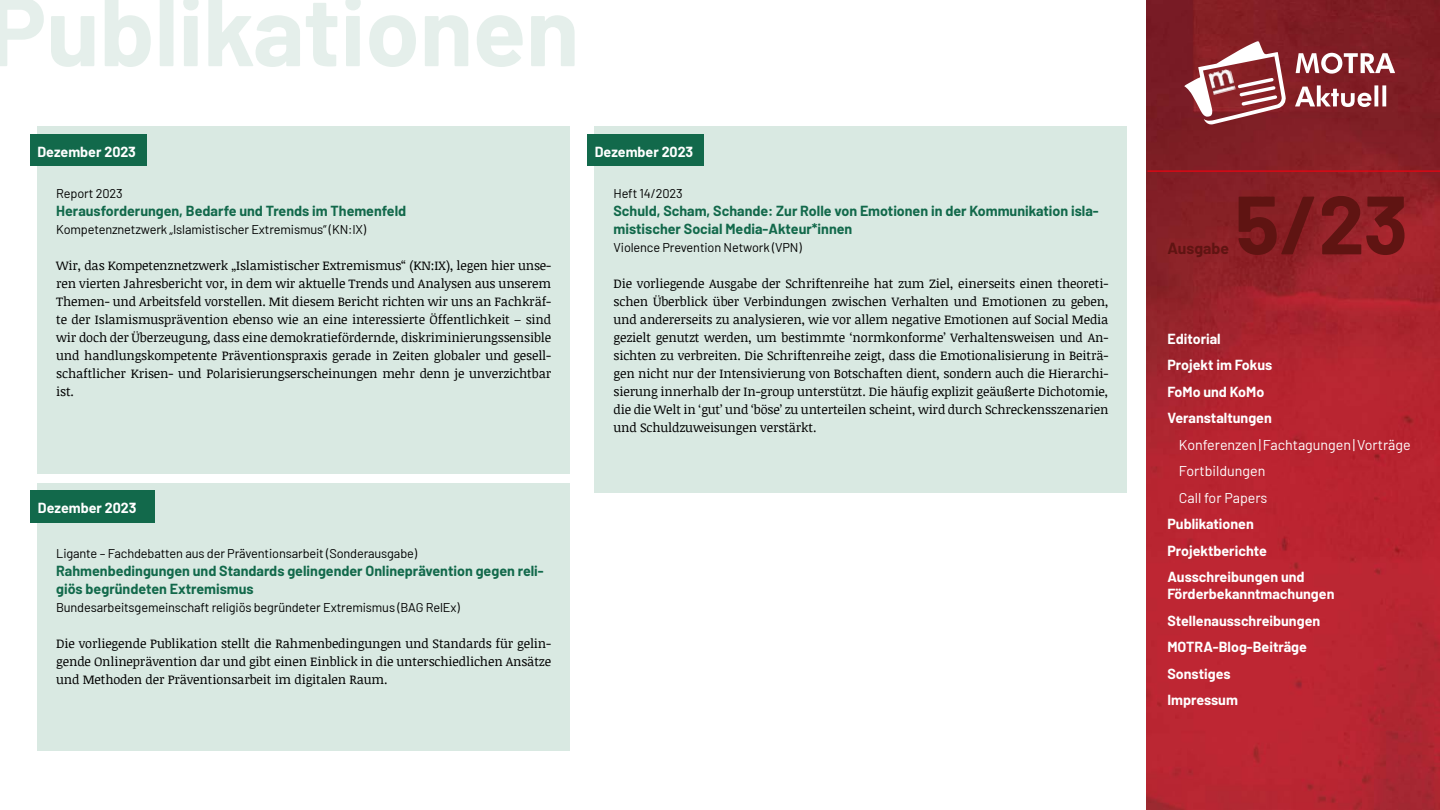
<style>
.page{position:relative;width:1440px;height:810px;background:#fff}
.page>*{position:absolute;margin:0;border:0;box-sizing:border-box;transform-origin:0 0}
.t1{font:700 97.5px "Barlow";color:#e5efeb}
.t2{font:700 82.5px "Barlow";color:#5f1412}
.t3{font:700 15.75px "Barlow";color:#5f1412}
.t4{font:700 14.25px/18px "Barlow";color:#12694b}
.t5{font:700 14.25px/26.5px "Barlow";color:#fff}
.t6{font:14.25px/26.5px "Barlow";color:#fff}
.t7{font:12.75px/18px "Noticia Text";letter-spacing:-.01em;color:#000;text-align:justify}
.t8{font:12.75px "Barlow";letter-spacing:-.01em;color:#000}
</style>
<div class="page">
<img style="left:1147px;top:0;width:292px;height:809px">
<hr style="left:1148px;top:170px;width:292px;height:2px;background:#e30613">
<svg style="left:1295px;top:85px;width:91px;height:22px"></svg>
<svg style="left:1296px;top:53px;width:99px;height:21px"></svg>
<svg style="left:1184px;top:41px;width:102px;height:84px"></svg>
<img style="left:1208px;top:68px;width:28px;height:27px">
<div style="left:38px;top:126px;width:532px;height:347px;background:#d9e9e2"></div>
<div style="left:30px;top:134px;width:117px;height:32px;background:#12694b"></div>
<div style="left:38px;top:483px;width:532px;height:268px;background:#d9e9e2"></div>
<div style="left:30px;top:490px;width:125px;height:32px;background:#12694b"></div>
<div style="left:595px;top:126px;width:532px;height:367px;background:#d9e9e2"></div>
<div style="left:587px;top:134px;width:117px;height:32px;background:#12694b"></div>
<h1 class="t1" style="left:-12px;top:-41px;width:593px">Publikationen</h1>
<p class="t5" style="left:38px;top:138px;width:100px">Dezember 2023</p>
<p class="t8" style="left:56px;top:184px;width:68px">Report 2023</p>
<p class="t4" style="left:56px;top:201px;width:352px">Herausforderungen, Bedarfe und Trends im Themenfeld</p>
<p class="t8" style="left:56px;top:220px;width:312px">Kompetenznetzwerk „Islamistischer Extremismus“ (KN:IX)</p>
<p class="t7" style="left:56px;top:256px;width:497px">Wir, das Kompetenznetzwerk „Islamistischer Extremismus“ (KN:IX), legen hier unse&shy;ren vierten Jahresbericht vor, in dem wir aktuelle Trends und Analysen aus unserem Themen- und Arbeitsfeld vorstellen. Mit diesem Bericht richten wir uns an Fachkräf&shy;te der Islamismusprävention ebenso wie an eine interessierte Öffentlichkeit – sind wir doch der Überzeugung, dass eine demokratiefördernde, diskriminierungssensible und handlungskompetente Präventionspraxis gerade in Zeiten globaler und gesell&shy;schaftlicher Krisen- und Polarisierungserscheinungen mehr denn je unverzichtbar ist.</p>
<p class="t5" style="left:38px;top:494px;width:100px">Dezember 2023</p>
<p class="t8" style="left:56px;top:544px;width:362px">Ligante – Fachdebatten aus der Präventionsarbeit (Sonderausgabe)</p>
<p class="t4" style="left:56px;top:561px;width:489px">Rahmenbedingungen und Standards gelingender Onlineprävention gegen reli&shy;giös begründeten Extremismus</p>
<p class="t8" style="left:56px;top:598px;width:405px">Bundesarbeitsgemeinschaft religiös begründeter Extremismus (BAG RelEx)</p>
<p class="t7" style="left:56px;top:634px;width:496px">Die vorliegende Publikation stellt die Rahmenbedingungen und Standards für gelin&shy;gende Onlineprävention dar und gibt einen Einblick in die unterschiedlichen Ansätze und Methoden der Präventionsarbeit im digitalen Raum.</p>
<p class="t5" style="left:595px;top:138px;width:100px">Dezember 2023</p>
<p class="t8" style="left:614px;top:184px;width:71px">Heft 14/2023</p>
<p class="t4" style="left:614px;top:201px;width:487px">Schuld, Scham, Schande: Zur Rolle von Emotionen in der Kommunikation isla&shy;mistischer Social Media-Akteur*innen</p>
<p class="t8" style="left:614px;top:238px;width:190px">Violence Prevention Network (VPN)</p>
<p class="t7" style="left:614px;top:274px;width:496px">Die vorliegende Ausgabe der Schriftenreihe hat zum Ziel, einerseits einen theoreti&shy;schen Überblick über Verbindungen zwischen Verhalten und Emotionen zu geben, und andererseits zu analysieren, wie vor allem negative Emotionen auf Social Media gezielt genutzt werden, um bestimmte ‘normkonforme’ Verhaltensweisen und An&shy;sichten zu verbreiten. Die Schriftenreihe zeigt, dass die Emotionalisierung in Beiträ&shy;gen nicht nur der Intensivierung von Botschaften dient, sondern auch die Hierarchi&shy;sierung innerhalb der In-group unterstützt. Die häufig explizit geäußerte Dichotomie, die die Welt in ‘gut’ und ‘böse’ zu unterteilen scheint, wird durch Schreckensszenarien und Schuldzuweisungen verstärkt.</p>
<p class="t3" style="left:1167px;top:237px;width:63px">Ausgabe</p>
<h2 class="t2" style="left:1235px;top:164px;width:175px">5/23</h2>
<p class="t5" style="left:1167px;top:324px;width:106px">Editorial<br>Projekt im Fokus<br>FoMo und KoMo<br>Veranstaltungen</p>
<p class="t6" style="left:1179px;top:430px;width:233px">Konferenzen|Fachtagungen|Vorträge<br>Fortbildungen<br>Call for Papers</p>
<p class="t5" style="left:1167px;top:510px;width:139px">Publikationen<br>Projektberichte<br>Ausschreibungen und</p>
<p class="t5" style="left:1167px;top:580px;width:169px">Förderbekanntmachungen<br>Stellenausschreibungen<br>MOTRA-Blog-Beiträge<br>Sonstiges<br>Impressum</p>
</div>
